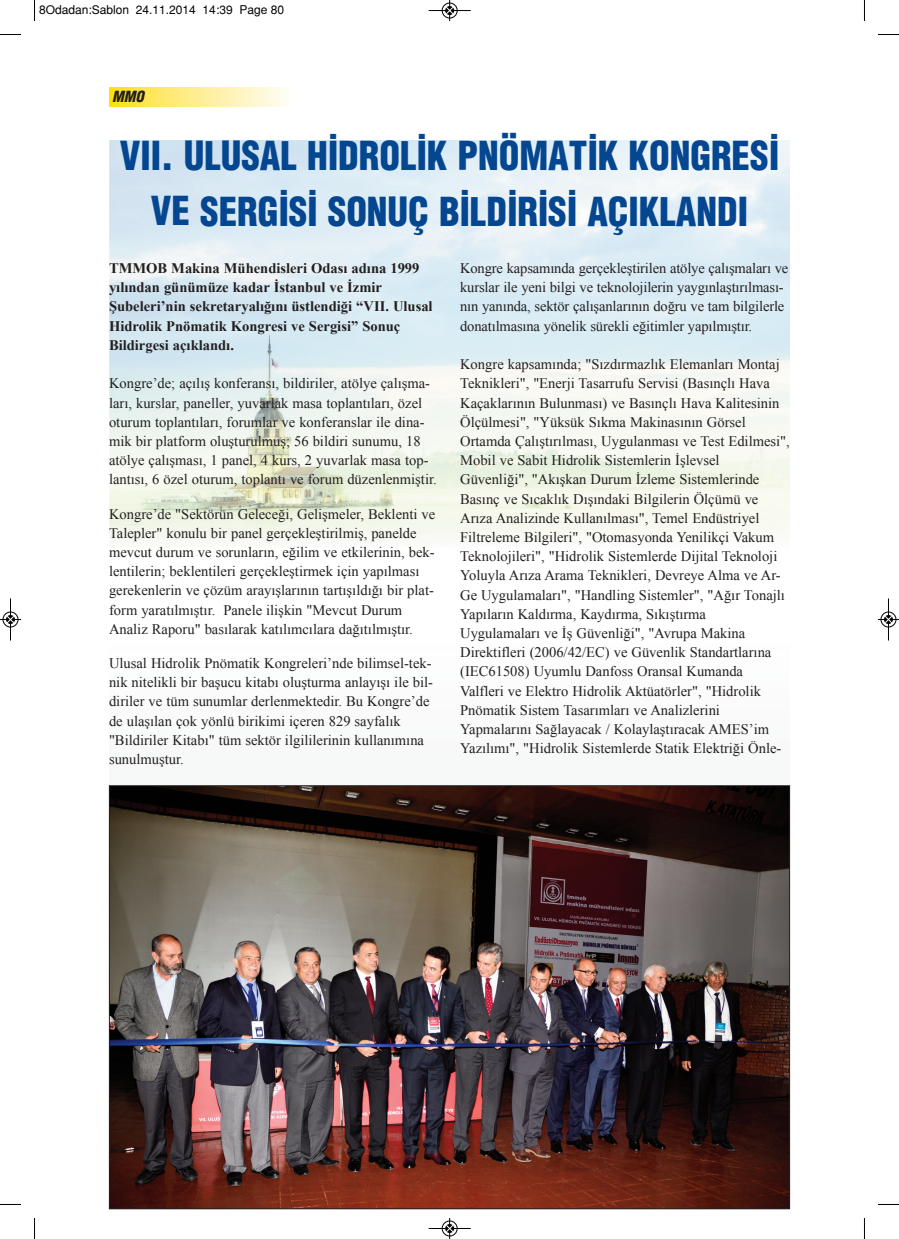
<style>
.page{position:relative;width:899px;height:1239px;background:#fff}
.page>*{position:absolute;margin:0;border:0;box-sizing:border-box;transform-origin:0 0}
.t1{font:900 condensed 39px/55.5px "Helvetica";color:#044690;text-align:center;scale:.95 1}
.t2{font:italic 900 condensed 15px "Helvetica";color:#231f20}
.t3{font:14.55px/19.2px "Times New Roman";color:#231f20}
.t4{font:700 14.55px/19.2px "Times New Roman";color:#231f20}
.t5{font:12px "Helvetica";color:#000}
</style>
<div class="page">
<img style="left:109px;top:141px;width:680px;height:402px">
<svg style="left:109px;top:88px;width:176px;height:19px;background:#feee8b"></svg>
<img style="left:111px;top:787px;width:676px;height:419px">
<svg style="left:34px;top:0;width:1px;height:21px"></svg>
<svg style="left:0;top:34px;width:21px;height:1px"></svg>
<svg style="left:878px;top:34px;width:20px;height:1px"></svg>
<svg style="left:34px;top:1218px;width:1px;height:20px"></svg>
<svg style="left:0;top:1204px;width:21px;height:1px"></svg>
<svg style="left:878px;top:1204px;width:20px;height:1px"></svg>
<div style="left:441px;top:3px;width:16px;height:16px;border:1px solid #fff;border-radius:50%"></div>
<hr style="left:428px;top:10px;width:42px;height:1px;background:#000">
<div style="left:442px;top:3px;width:15px;height:15px;border:1px solid #000;border-radius:50%"></div>
<svg style="left:445px;top:0;width:8px;height:21px"></svg>
<div style="left:441px;top:1220px;width:16px;height:16px;border:1px solid #fff;border-radius:50%"></div>
<hr style="left:428px;top:1228px;width:42px;height:1px;background:#000">
<div style="left:442px;top:1220px;width:15px;height:15px;border:1px solid #000;border-radius:50%"></div>
<svg style="left:445px;top:1218px;width:8px;height:20px"></svg>
<hr style="left:10px;top:598px;width:1px;height:42px;background:#000">
<div style="left:3px;top:611px;width:15px;height:16px;border:1px solid #000;border-radius:50%"></div>
<svg style="left:0;top:615px;width:21px;height:8px"></svg>
<div style="left:880px;top:611px;width:16px;height:16px;border:1px solid #fff;border-radius:50%"></div>
<hr style="left:887px;top:598px;width:1px;height:42px;background:#000">
<div style="left:880px;top:611px;width:15px;height:16px;border:1px solid #000;border-radius:50%"></div>
<svg style="left:878px;top:615px;width:20px;height:8px"></svg>
<p class="t5" style="left:39px;top:2px;width:246px">8Odadan:Sablon 24.11.2014 14:39 Page 80</p>
<p class="t2" style="left:112px;top:87px;width:37px">MMO</p>
<h1 class="t1" style="left:120px;top:128px;width:695px">VII. ULUSAL HİDROLİK PNÖMATİK KONGRESİ<br>VE SERGİSİ SONUÇ BİLDİRİSİ AÇIKLANDI</h1>
<p class="t4" style="left:109px;top:258px;width:325px">TMMOB Makina Mühendisleri Odası adına 1999 yılından günümüze kadar İstanbul ve İzmir Şubeleri’nin sekretaryalığını üstlendiği “VII. Ulusal Hidrolik Pnömatik Kongresi ve Sergisi” Sonuç Bildirgesi açıklandı.</p>
<p class="t3" style="left:109px;top:374px;width:329px">Kongre’de; açılış konferansı, bildiriler, atölye çalışma&shy;ları, kurslar, paneller, yuvarlak masa toplantıları, özel oturum toplantıları, forumlar ve konferanslar ile dina&shy;mik bir platform oluşturulmuş; 56 bildiri sunumu, 18 atölye çalışması, 1 panel, 4 kurs, 2 yuvarlak masa top&shy;lantısı, 6 özel oturum, toplantı ve forum düzenlenmiştir.</p>
<p class="t3" style="left:109px;top:504px;width:327px">Kongre’de "Sektörün Geleceği, Gelişmeler, Beklenti ve Talepler" konulu bir panel gerçekleştirilmiş, panelde mevcut durum ve sorunların, eğilim ve etkilerinin, bek&shy;lentilerin; beklentileri gerçekleştirmek için yapılması gerekenlerin ve çözüm arayışlarının tartışıldığı bir plat&shy;form yaratılmıştır. Panele ilişkin "Mevcut Durum Analiz Raporu" basılarak katılımcılara dağıtılmıştır.</p>
<p class="t3" style="left:109px;top:653px;width:325px">Ulusal Hidrolik Pnömatik Kongreleri’nde bilimsel-tek&shy;nik nitelikli bir başucu kitabı oluşturma anlayışı ile bil&shy;diriler ve tüm sunumlar derlenmektedir. Bu Kongre’de de ulaşılan çok yönlü birikimi içeren 829 sayfalık "Bildiriler Kitabı" tüm sektör ilgililerinin kullanımına sunulmuştur.</p>
<p class="t3" style="left:460px;top:258px;width:329px">Kongre kapsamında gerçekleştirilen atölye çalışmaları ve kurslar ile yeni bilgi ve teknolojilerin yaygınlaştırılması&shy;nın yanında, sektör çalışanlarının doğru ve tam bilgilerle donatılmasına yönelik sürekli eğitimler yapılmıştır.</p>
<p class="t3" style="left:460px;top:354px;width:331px">Kongre kapsamında; "Sızdırmazlık Elemanları Montaj Teknikleri", "Enerji Tasarrufu Servisi (Basınçlı Hava Kaçaklarının Bulunması) ve Basınçlı Hava Kalitesinin Ölçülmesi", "Yüksük Sıkma Makinasının Görsel Ortamda Çalıştırılması, Uygulanması ve Test Edilmesi", Mobil ve Sabit Hidrolik Sistemlerin İşlevsel Güvenliği", "Akışkan Durum İzleme Sistemlerinde Basınç ve Sıcaklık Dışındaki Bilgilerin Ölçümü ve Arıza Analizinde Kullanılması", Temel Endüstriyel Filtreleme Bilgileri", "Otomasyonda Yenilikçi Vakum Teknolojileri", "Hidrolik Sistemlerde Dijital Teknoloji Yoluyla Arıza Arama Teknikleri, Devreye Alma ve Ar-Ge Uygulamaları", "Handling Sistemler", "Ağır Tonajlı Yapıların Kaldırma, Kaydırma, Sıkıştırma<br>Uygulamaları ve İş Güvenliği", "Avrupa Makina Direktifleri (2006/42/EC) ve Güvenlik Standartlarına (IEC61508) Uyumlu Danfoss Oransal Kumanda Valfleri ve Elektro Hidrolik Aktüatörler", "Hidrolik Pnömatik Sistem Tasarımları ve Analizlerini Yapmalarını Sağlayacak / Kolaylaştıracak AMES’im Yazılımı", "Hidrolik Sistemlerde Statik Elektriği Önle-</p>
</div>
